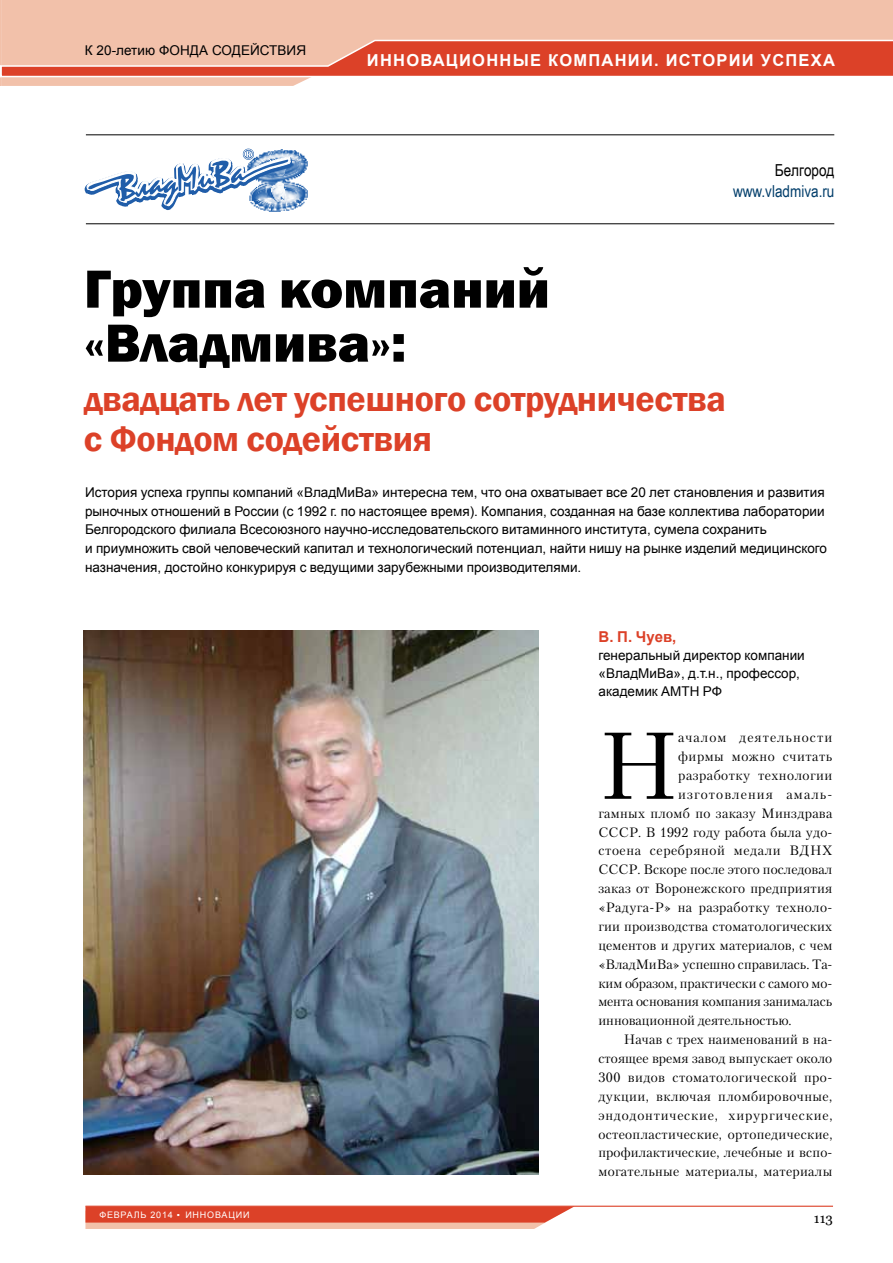
<style>
.page{position:relative;width:893px;height:1263px;background:#fff}
.page>*{position:absolute;margin:0;border:0;box-sizing:border-box;transform-origin:0 0}
.t1{font:94.35px "Petersburg C";color:#000}
.t2{font:800 55.5px/54px "Franklin Gothic";color:#000}
.t3{font:600 36px/40.5px "Franklin Gothic";letter-spacing:-.01em;color:#dc4128}
.t4{font:700 16.5px "Arial";letter-spacing:.075em;color:#fff}
.t5{font:16.5px "Arial Narrow";color:#003d6a}
.t6{font:16.5px "Arial Narrow";color:#000}
.t7{font:700 15px "Arial";color:#dc4128}
.t8{font:13.5px/18.9px "Arial";color:#000}
.t9{font:13.5px "Petersburg C";letter-spacing:.015em;color:#000}
.t10{font:13.5px "Petersburg C";letter-spacing:-.005em;color:#000}
.t11{font:13.5px "Petersburg C";letter-spacing:-.01em;color:#000}
.t12{font:13.5px "Petersburg C";letter-spacing:.06em;color:#000}
.t13{font:13.5px "Petersburg C";letter-spacing:.045em;color:#000}
.t14{font:13.5px "Petersburg C";letter-spacing:.035em;color:#000}
.t15{font:13.5px "Petersburg C";letter-spacing:.075em;color:#000}
.t16{font:13.5px "Petersburg C";letter-spacing:.08em;color:#000}
.t17{font:13.5px "Petersburg C";letter-spacing:.04em;color:#000}
.t18{font:13.5px "Georgia";color:#000}
.t19{font:9px "Arial";letter-spacing:.09em;color:#fff}
</style>
<div class="page">
<svg style="left:85px;top:1207px;width:489px;height:22px;background:#e36b54"></svg>
<hr style="left:85px;top:1206px;width:748px;height:1px;background:#dc4128">
<hr style="left:0;top:0;width:1px;height:86px;background:#f2c1aa">
<svg style="left:1px;top:0;width:892px;height:86px;background:#f3c8b3"></svg>
<svg style="left:0;top:39px;width:893px;height:39px;background:#e57660"></svg>
<hr style="left:86px;top:224px;width:748px;height:1px;background:#000">
<hr style="left:86px;top:135px;width:748px;height:1px;background:#000">
<img style="left:84px;top:631px;width:455px;height:544px">
<svg style="left:85px;top:149px;width:222px;height:63px"></svg>
<p class="t8" style="left:85px;top:41px;width:223px">К 20-летию Фонда содействия</p>
<p class="t4" style="left:367px;top:49px;width:235px">Инновационн ые компании</p>
<p class="t4" style="left:654px;top:49px;width:76px">. Истории</p>
<p class="t4" style="left:761px;top:49px;width:13px">усп</p>
<p class="t4" style="left:799px;top:49px;width:35px">еха</p>
<p class="t6" style="left:775px;top:158px;width:61px">Белгород</p>
<p class="t5" style="left:733px;top:179px;width:103px">www.vladmiva.ru</p>
<h2 class="t2" style="left:84px;top:262px;width:467px">Группа компаний «Владмива»:</h2>
<h3 class="t3" style="left:84px;top:379px;width:643px">двадцать лет успешного сотрудничества с Фондом содействия</h3>
<p class="t8" style="left:85px;top:483px;width:743px">И стория успеха группы компаний «ВладМиВа» интересна тем, что она охватывает все 20 лет становления и развития рыночных отношений в России (с 1992 г. по настоящее время). Компания, созданная на базе коллектива лаборатории Белгородского филиала Всесоюзного научно-исследовательского витаминного института, сумела сохранить<br>и приумножить свой человеческий капитал и технологический потенциал, найти нишу на рынке изделий медицинского назначения, достойно конкурируя с ведущими зарубежными производителями.</p>
<p class="t7" style="left:598px;top:626px;width:79px">В. П. Чуев,</p>
<p class="t8" style="left:598px;top:646px;width:208px;line-height:18px">генеральный директор компании «ВладМиВа», д.т.н., профессор, академик АМТН РФ</p>
<p class="t19" style="left:99px;top:1209px;width:152px">февраль 2014 ▪ инновации</p>
<h1 class="t1" style="left:598px;top:710px;width:81px">Н</h1>
<p class="t15" style="left:678px;top:729px;width:156px">ачалом деятельности</p>
<p class="t17" style="left:678px;top:748px;width:156px">фирмы можно считать</p>
<p class="t14" style="left:678px;top:767px;width:156px">разработку технологии</p>
<p class="t16" style="left:678px;top:786px;width:156px">изготовления амаль-</p>
<p class="t9" style="left:598px;top:805px;width:235px">гамных пломб по заказу Минздрава</p>
<p class="t9" style="left:598px;top:824px;width:236px">СССР. В 1992 году работа была удо-</p>
<p class="t13" style="left:598px;top:843px;width:235px">стоена серебряной медали ВДНХ</p>
<p class="t9" style="left:598px;top:861px;width:235px">СССР. Вскоре после этого последовал</p>
<p class="t9" style="left:598px;top:880px;width:235px">заказ от Воронежского предприятия</p>
<p class="t9" style="left:598px;top:899px;width:235px">«Радуга-Р» на разработку техноло-</p>
<p class="t9" style="left:598px;top:918px;width:235px">гии производства стоматологических</p>
<p class="t9" style="left:598px;top:937px;width:235px">цементов и других материалов, с чем</p>
<p class="t9" style="left:598px;top:956px;width:236px">«ВладМиВа» успешно справилась. Та-</p>
<p class="t10" style="left:598px;top:975px;width:236px">ким образом, практически с самого мо-</p>
<p class="t11" style="left:598px;top:994px;width:235px">мента основания компания занималась</p>
<p class="t9" style="left:598px;top:1012px;width:195px">инновационной деятельностью.</p>
<p class="t9" style="left:624px;top:1031px;width:210px">Начав с трех наименований в на-</p>
<p class="t9" style="left:598px;top:1050px;width:235px">стоящее время завод выпускает около</p>
<p class="t9" style="left:598px;top:1069px;width:235px">300 видов стоматологической про-</p>
<p class="t9" style="left:598px;top:1088px;width:235px">дукции, включая пломбировочные,</p>
<p class="t12" style="left:598px;top:1107px;width:236px">эндодонтические, хирургические,</p>
<p class="t9" style="left:598px;top:1126px;width:236px">остеопластические, ортопедические,</p>
<p class="t9" style="left:598px;top:1145px;width:236px">профилактические, лечебные и вспо-</p>
<p class="t9" style="left:598px;top:1163px;width:235px">могательные материалы, материалы</p>
<p class="t18" style="left:814px;top:1210px;width:21px">113</p>
</div>
